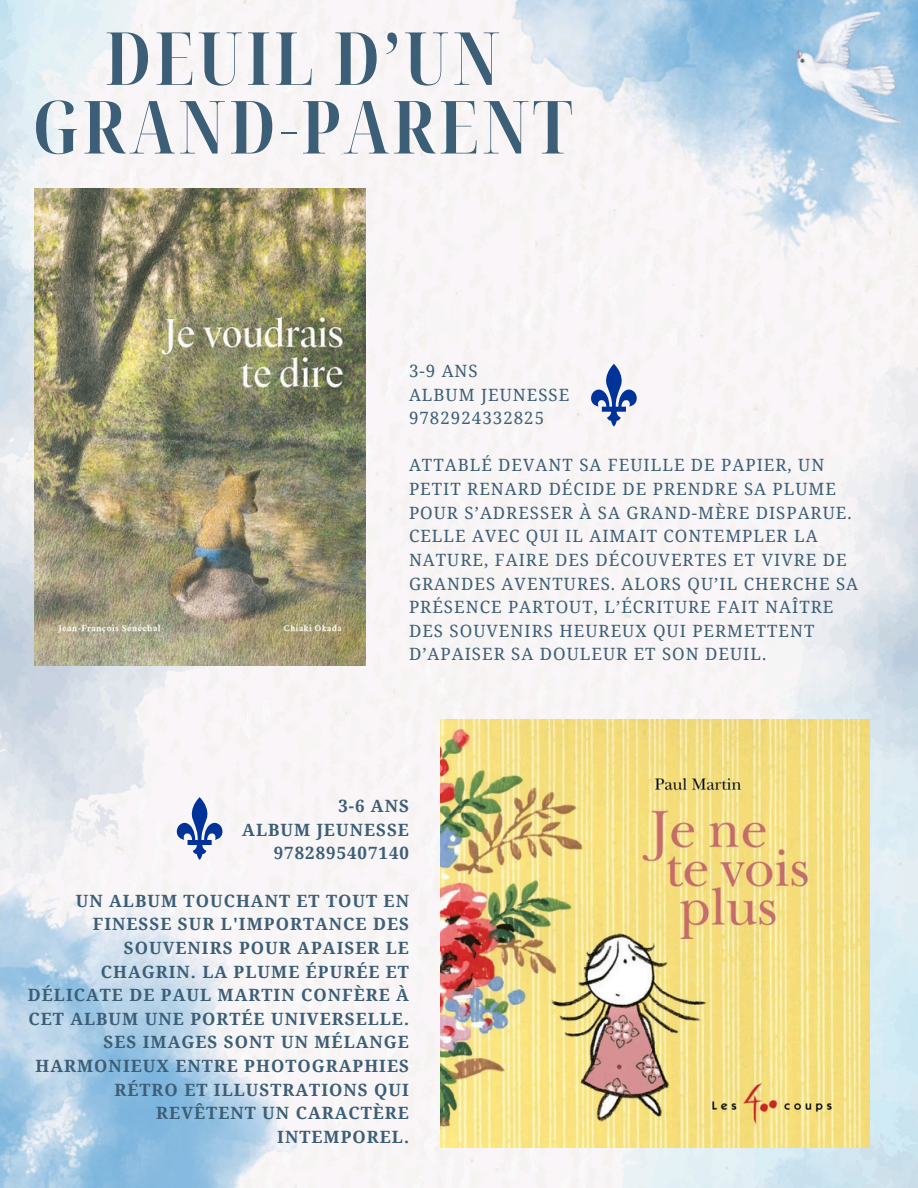
<style>
.page{position:relative;width:918px;height:1188px;background:#fff}
.page>*{position:absolute;margin:0;border:0;box-sizing:border-box;transform-origin:0 0}
.t1{font:700 extra-condensed 73.35px/68.7px "Noto Serif Display";letter-spacing:.05em;color:#3c5e76;text-align:center}
.t2{font:16.95px/23.7px "Noto Serif";letter-spacing:.06em;color:#3c5e76}
.t3{font:700 16.95px/23.7px "Noto Serif";letter-spacing:.06em;color:#3c5e76;text-align:right}
</style>
<div class="page">
<img style="left:0;top:0;width:918px;height:1188px">
<img style="left:0;top:827px;width:303px;height:361px">
<img style="left:409px;top:0;width:509px;height:283px">
<img style="left:784px;top:0;width:134px;height:139px">
<img style="left:35px;top:188px;width:330px;height:477px">
<svg style="left:589px;top:364px;width:50px;height:63px"></svg>
<img style="left:441px;top:719px;width:428px;height:429px">
<svg style="left:175px;top:797px;width:49px;height:63px"></svg>
<p class="t1" style="left:33px;top:22px;width:541px">DEUIL D’UN<br>GRAND-PARENT</p>
<p class="t2" style="left:409px;top:358px;width:70px">3-9 ANS</p>
<p class="t2" style="left:409px;top:382px;width:162px">ALBUM JEUNESSE</p>
<p class="t2" style="left:409px;top:406px;width:137px">9782924332825</p>
<p class="t2" style="left:409px;top:453px;width:451px">ATTABLÉ DEVANT SA FEUILLE DE PAPIER, UN PETIT RENARD DÉCIDE DE PRENDRE SA PLUME POUR S’ADRESSER À SA GRAND-MÈRE DISPARUE.<br>CELLE AVEC QUI IL AIMAIT CONTEMPLER LA NATURE, FAIRE DES DÉCOUVERTES ET VIVRE DE GRANDES AVENTURES. ALORS QU’IL CHERCHE SA PRÉSENCE PARTOUT, L’ÉCRITURE FAIT NAÎTRE DES SOUVENIRS HEUREUX QUI PERMETTENT D’APAISER SA DOULEUR ET SON DEUIL.</p>
<p class="t3" style="left:242px;top:794px;width:168px">3-6 ANS<br>ALBUM JEUNESSE<br>9782895407140</p>
<h2 class="t3" style="left:28px;top:888px;width:383px">UN ALBUM TOUCHANT ET TOUT EN<br>FINESSE SUR L'IMPORTANCE DES<br>SOUVENIRS POUR APAISER LE<br>CHAGRIN. LA PLUME ÉPURÉE ET<br>DÉLICATE DE PAUL MARTIN CONFÈRE À<br>CET ALBUM UNE PORTÉE UNIVERSELLE.<br>SES IMAGES SONT UN MÉLANGE<br>HARMONIEUX ENTRE PHOTOGRAPHIES<br>RÉTRO ET ILLUSTRATIONS QUI<br>REVÊTENT UN CARACTÈRE<br>INTEMPOREL.</h2>
</div>
